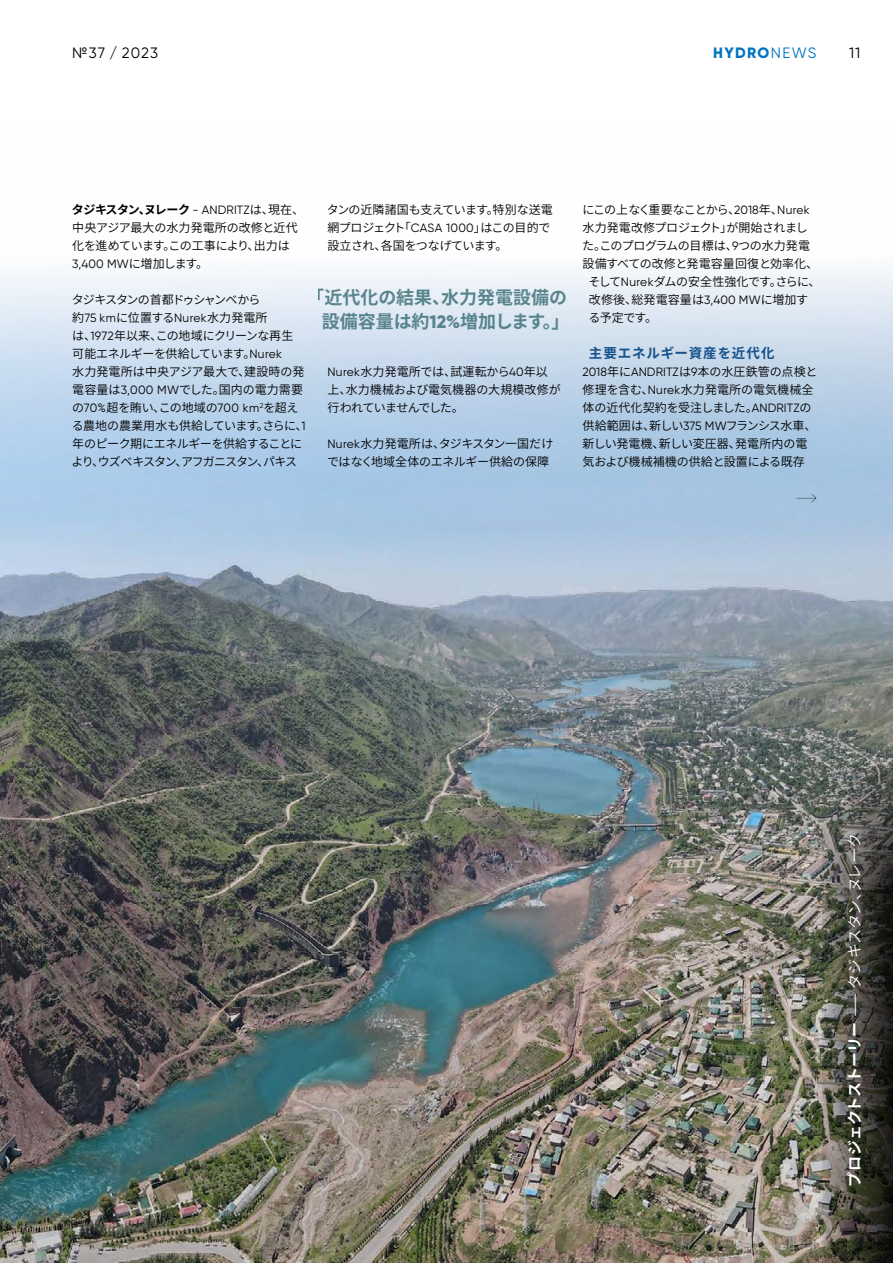
<style>
.page{position:relative;width:893px;height:1263px;background:#fff}
.page>*{position:absolute;margin:0;border:0;box-sizing:border-box;transform-origin:0 0}
.t1{font:700 18px/24px "Source Han Sans JP";color:#366b73;text-align:right}
.t2{font:700 15px "Source Han Sans JP";color:#fff}
.t3{font:15px "Gilroy";letter-spacing:.07em;color:#000}
.t4{font:800 15px "Gilroy";letter-spacing:.09em;color:#0074be}
.t5{font:700 13.5px "Source Han Sans JP";letter-spacing:.065em;color:#15518a}
.t6{font:12px/18px "Source Han Sans JP";letter-spacing:-.01em;color:#000}
.t7{font:12px/18px "Source Han Sans JP";letter-spacing:-.035em;color:#000}
.t8{font:12px "Source Han Sans JP";letter-spacing:-.08em;color:#000}
.t9{font:12px "Source Han Sans JP";letter-spacing:.01em;color:#000}
.t10{font:12px "Gilroy";color:#000}
.s1{font-weight:400}
.s2{font-weight:700}
.s3{font-family:"Gilroy"}
.s4{font-family:"Source Han Sans JP"}
.s5{font-family:"Gilroy";font-weight:800}
.s6{font-family:"Gilroy";font-weight:400}
</style>
<div class="page">
<img style="left:0;top:269px;width:893px;height:994px">
<svg style="left:0;top:1213px;width:17px;height:26px"></svg>
<svg style="left:822px;top:765px;width:71px;height:498px;background:#484840"></svg>
<p class="t3" style="left:72px;top:44px;width:87px">№37 / 2023</p>
<p class="t4" style="left:713px;top:44px;width:105px">HYDRO<span class="s1">NEWS</span></p>
<p class="t3" style="left:849px;top:44px;width:13px">11</p>
<p class="t6" style="left:72px;top:201px;width:234px"><span class="s2">タジキスタン、ヌレーク</span> <span class="s3">- ANDRITZ</span>は、現在、中央アジア最大の水力発電所の改修と近代化を進めています。この工事により、出力は</p>
<p class="t10" style="left:72px;top:257px;width:137px">3,400 MW<span class="s4">に増加します。</span></p>
<p class="t7" style="left:72px;top:291px;width:237px">タジキスタンの首都ドゥシャンベから<br>約<span class="s3">75 km</span>に位置する<span class="s3">Nurek</span>水力発電所<br>は、<span class="s3">1972</span>年以来、この地域にクリーンな再生可能エネルギーを供給しています。<span class="s3">Nurek<br></span>水力発電所は中央アジア最大で、建設時の発電容量は<span class="s3">3,000 MW</span>でした。国内の電力需要の<span class="s3">70%</span>超を賄い、この地域の<span class="s3">700 km</span><sup>2</sup>を超える農地の農業用水も供給しています。さらに、<span class="s3">1</span>年のピーク期にエネルギーを供給することにより、ウズベキスタン、アフガニスタン、パキス</p>
<p class="t6" style="left:327px;top:201px;width:228px">タンの近隣諸国も支えています。特別な送電網プロジェクト「<span class="s3">CASA 1000</span>」はこの目的で設立され、各国をつなげています。</p>
<h1 class="t1" style="left:307px;top:286px;width:264px">「近代化の結果、水力発電設備の設備容量は約<span class="s5">12%</span>増加します。」</h1>
<p class="t6" style="left:327px;top:363px;width:235px"><span class="s3">Nurek</span>水力発電所では、試運転から<span class="s3">40</span>年以上、水力機械および電気機器の大規模改修が行われていませんでした。</p>
<p class="t6" style="left:327px;top:435px;width:228px"><span class="s3">Nurek</span>水力発電所は、タジキスタン一国だけではなく地域全体のエネルギー供給の保障</p>
<p class="t8" style="left:582px;top:203px;width:229px">にこの上なく重要なことから、<span class="s3">2018</span>年、<span class="s3">Nurek</span></p>
<p class="t6" style="left:583px;top:219px;width:227px">水力発電改修プロジェクト」が開始されまし</p>
<p class="t6" style="left:582px;top:237px;width:229px">た。このプログラムの目標は、<span class="s3">9</span>つの水力発電</p>
<p class="t6" style="left:583px;top:255px;width:237px">設備すべての改修と発電容量回復と効率化、</p>
<p class="t7" style="left:589px;top:273px;width:233px">そして<span class="s3">Nurek</span>ダムの安全性強化です。さらに、</p>
<p class="t9" style="left:589px;top:293px;width:221px">改修後、総発電容量は<span class="s3">3,400 MW</span>に増加す</p>
<p class="t6" style="left:588px;top:309px;width:70px">る予定です。</p>
<p class="t5" style="left:589px;top:346px;width:187px">主要エネルギー資産を近代化</p>
<p class="t6" style="left:583px;top:363px;width:236px"><span class="s3">2018</span>年に<span class="s3">ANDRITZ</span>は<span class="s3">9</span>本の水圧鉄管の点検と修理を含む、<span class="s3">Nurek</span>水力発電所の電気機械全体の近代化契約を受注しました。<span class="s3">ANDRITZ</span>の供給範囲は、新しい<span class="s3">375 MW</span>フランシス水車、新しい発電機、新しい変圧器、発電所内の電気および機械補機の供給と設置による既存</p>
<p class="t2" style="left:846px;top:1187px;width:356px;rotate:-90deg">プロジェクトストーリー <span class="s6">–––</span> <span class="s1">タジキスタン、ヌレーク</span></p>
</div>
